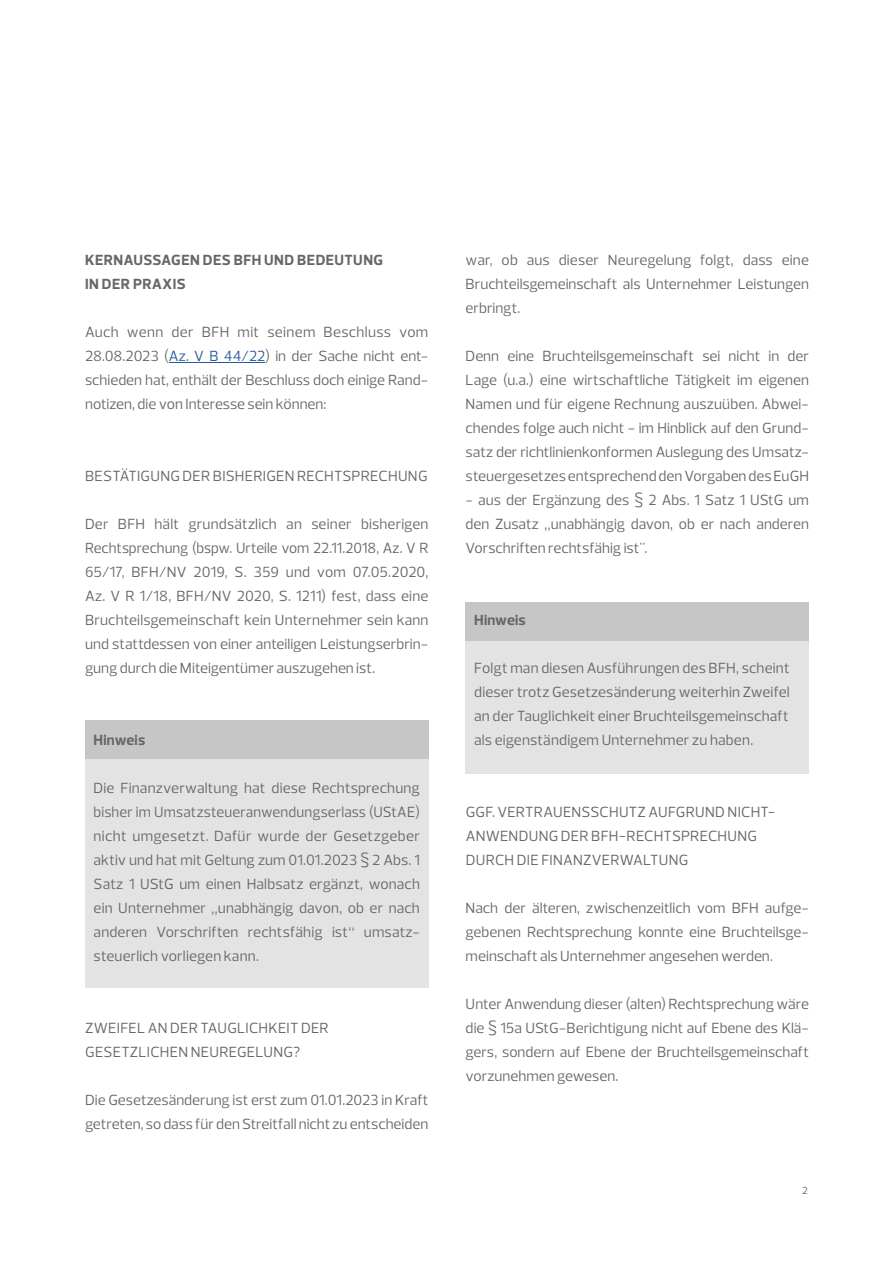
<style>
.page{position:relative;width:893px;height:1263px;background:#fff}
.page>*{position:absolute;margin:0;border:0;box-sizing:border-box;transform-origin:0 0}
.t1{font:15px/24px "Prelo";color:#666665;text-align:justify}
.t2{font:700 15px/24px "Prelo";letter-spacing:.02em;color:#666665}
.t3{font:10.5px "Prelo";color:#666665}
.s1{color:#275b9b}
</style>
<div class="page">
<div style="left:85px;top:724px;width:343px;height:264px;background:#e3e3e3"></div>
<div style="left:466px;top:606px;width:343px;height:168px;background:#e3e3e3"></div>
<div style="left:85px;top:721px;width:343px;height:38px;background:#c6c6c6"></div>
<div style="left:466px;top:602px;width:343px;height:39px;background:#c6c6c6"></div>
<hr style="left:169px;top:362px;width:96px;height:1px;background:#275b9b">
<p class="t2" style="left:85px;top:248px;width:299px">KERNAUSSAGEN DES BFH UND BEDEUTUNG<br>IN DER PRAXIS</p>
<p class="t1" style="left:85px;top:320px;width:345px">Auch wenn der BFH mit seinem Beschluss vom 28.08.2023 (<span class="s1">Az. V B 44/22</span>) in der Sache nicht ent&shy;schieden hat, enthält der Beschluss doch einige Rand&shy;notizen, die von Interesse sein können:</p>
<p class="t1" style="left:85px;top:464px;width:344px">BESTÄTIGUNG DER BISHERIGEN RECHTSPRECHUNG</p>
<p class="t1" style="left:85px;top:512px;width:345px">Der BFH hält grundsätzlich an seiner bisherigen Rechtsprechung (bspw. Urteile vom 22.11.2018, Az. V R 65/17, BFH/NV 2019, S. 359 und vom 07.05.2020, Az. V R 1/18, BFH/NV 2020, S. 1211) fest, dass eine Bruchteilsgemeinschaft kein Unternehmer sein kann und stattdessen von einer anteiligen Leistungserbrin&shy;gung durch die Miteigentümer auszugehen ist.</p>
<p class="t2" style="left:94px;top:728px;width:53px">Hinweis</p>
<p class="t1" style="left:94px;top:776px;width:328px">Die Finanzverwaltung hat diese Rechtsprechung bisher im Umsatzsteueranwendungserlass (UStAE) nicht umgesetzt. Dafür wurde der Gesetzgeber aktiv und hat mit Geltung zum 01.01.2023 § 2 Abs. 1<br>Satz 1 UStG um einen Halbsatz ergänzt, wonach ein Unternehmer „unabhängig davon, ob er nach anderen Vorschriften rechtsfähig ist“ umsatz&shy;steuerlich vorliegen kann.</p>
<p class="t1" style="left:85px;top:1016px;width:245px">ZWEIFEL AN DER TAUGLICHKEIT DER<br>GESETZLICHEN NEUREGELUNG?</p>
<p class="t1" style="left:85px;top:1088px;width:345px">Die Gesetzesänderung ist erst zum 01.01.2023 in Kraft getreten, so dass für den Streitfall nicht zu entscheiden</p>
<p class="t1" style="left:466px;top:248px;width:345px">war, ob aus dieser Neuregelung folgt, dass eine Bruchteilsgemeinschaft als Unternehmer Leistungen erbringt.</p>
<p class="t1" style="left:466px;top:344px;width:345px">Denn eine Bruchteilsgemeinschaft sei nicht in der Lage (u.a.) eine wirtschaftliche Tätigkeit im eigenen Namen und für eigene Rechnung auszuüben. Abwei&shy;chendes folge auch nicht - im Hinblick auf den Grund&shy;satz der richtlinienkonformen Auslegung des Umsatz&shy;steuergesetzes entsprechend den Vorgaben des EuGH</p>
<p class="t1" style="left:466px;top:488px;width:345px">- aus der Ergänzung des § 2 Abs. 1 Satz 1 UStG um den Zusatz „unabhängig davon, ob er nach anderen Vorschriften rechtsfähig ist".</p>
<p class="t2" style="left:474px;top:608px;width:53px">Hinweis</p>
<p class="t1" style="left:474px;top:656px;width:317px">Folgt man diesen Ausführungen des BFH, scheint dieser trotz Gesetzesänderung weiterhin Zweifel an der Tauglichkeit einer Bruchteilsgemeinschaft als eigenständigem Unternehmer zu haben.</p>
<p class="t1" style="left:466px;top:800px;width:311px;text-align:left">GGF. VERTRAUENSSCHUTZ AUFGRUND NICHT-<br>ANWENDUNG DER BFH-RECHTSPRECHUNG<br>DURCH DIE FINANZVERWALTUNG</p>
<p class="t1" style="left:466px;top:896px;width:345px">Nach der älteren, zwischenzeitlich vom BFH aufge&shy;gebenen Rechtsprechung konnte eine Bruchteilsge&shy;meinschaft als Unternehmer angesehen werden.</p>
<p class="t1" style="left:466px;top:992px;width:345px">Unter Anwendung dieser (alten) Rechtsprechung wäre die § 15a UStG-Berichtigung nicht auf Ebene des Klä&shy;gers, sondern auf Ebene der Bruchteilsgemeinschaft vorzunehmen gewesen.</p>
<p class="t3" style="left:802px;top:1184px;width:7px">2</p>
</div>
